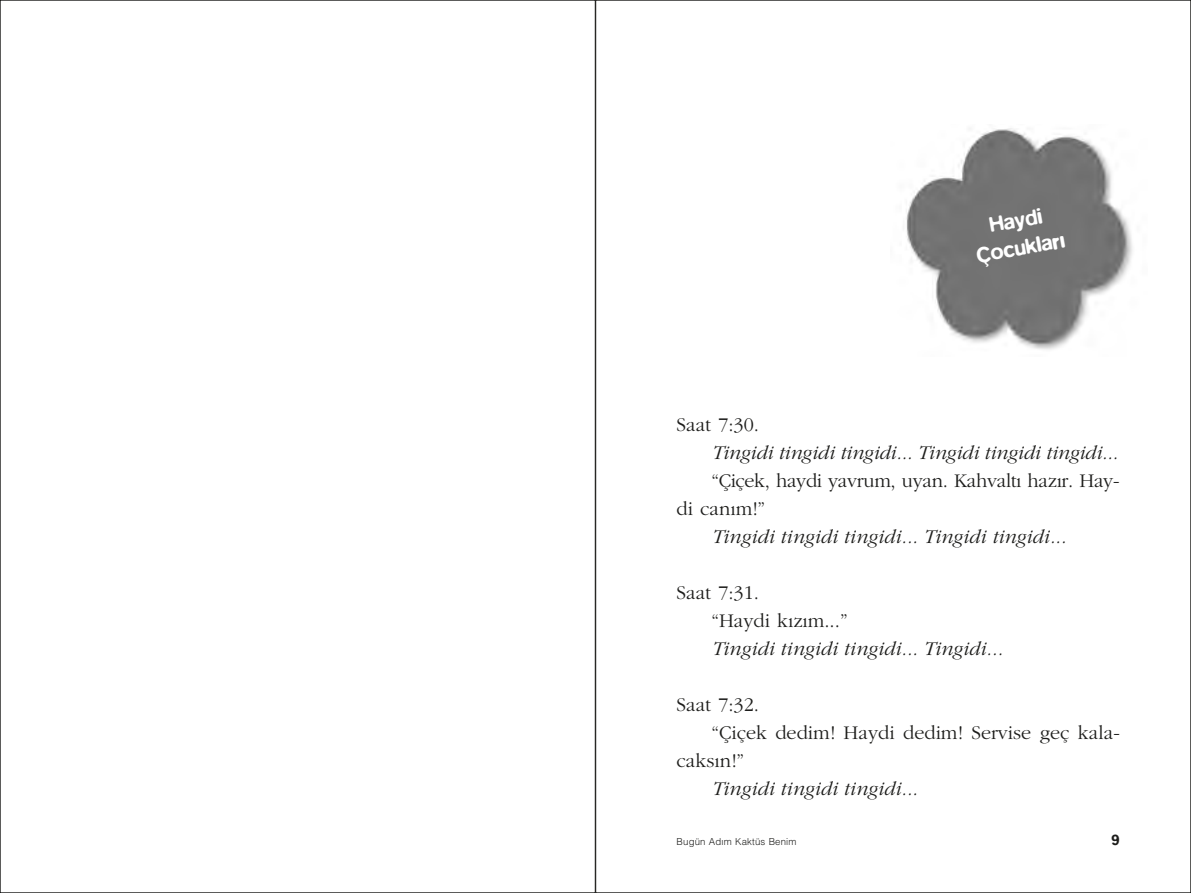
<style>
.page{position:relative;width:1191px;height:893px;background:#fff}
.page>*{position:absolute;margin:0;border:0;box-sizing:border-box;transform-origin:0 0}
.t1{font:500 21.88px/28px "Blur";color:#fff;text-align:center}
.t2{font:20.12px "Garamond T Italic";color:#1d1d1b}
.t3{font:20.12px/28px "Garamond T";color:#1d1d1b}
.t4{font:20.12px/28px "Garamond T";letter-spacing:-.02em;color:#1d1d1b}
.t5{font:500 15.75px "Blur";color:#1d1d1b}
.t6{font:9.62px "Helvetica T Light";letter-spacing:.015em;color:#1d1d1b}
</style>
<div class="page">
<img style="left:906px;top:128px;width:227px;height:222px">
<p class="t1" style="left:969px;top:214px;width:91px;rotate:-10deg">Haydi<br>Çocuklar›</p>
<p class="t3" style="left:676px;top:410px;width:84px">Saat 7:30.</p>
<p class="t2" style="left:711px;top:440px;width:407px">Tingidi tingidi tingidi... Tingidi tingidi tingidi...</p>
<p class="t4" style="left:676px;top:466px;width:444px;text-indent:35px">“Çiçek, haydi yavrum, uyan. Kahvalt› haz›r. Hay&shy;di can›m!”</p>
<p class="t2" style="left:711px;top:524px;width:356px">Tingidi tingidi tingidi... Tingidi tingidi...</p>
<p class="t3" style="left:711px;top:578px;width:138px;text-indent:-35px">Saat 7:31.<br>“Haydi k›z›m...”</p>
<p class="t2" style="left:711px;top:636px;width:292px">Tingidi tingidi tingidi... Tingidi...</p>
<p class="t3" style="left:676px;top:690px;width:84px">Saat 7:32.</p>
<p class="t3" style="left:711px;top:718px;width:410px">“Çiçek dedim! Haydi dedim! Servise geç kala-</p>
<p class="t3" style="left:676px;top:746px;width:69px">caks›n!”</p>
<p class="t2" style="left:711px;top:776px;width:207px">Tingidi tingidi tingidi...</p>
<p class="t6" style="left:676px;top:835px;width:121px">Bugün Ad›m Kaktüs Benim</p>
<p class="t5" style="left:1111px;top:830px;width:10px">9</p>
</div>
